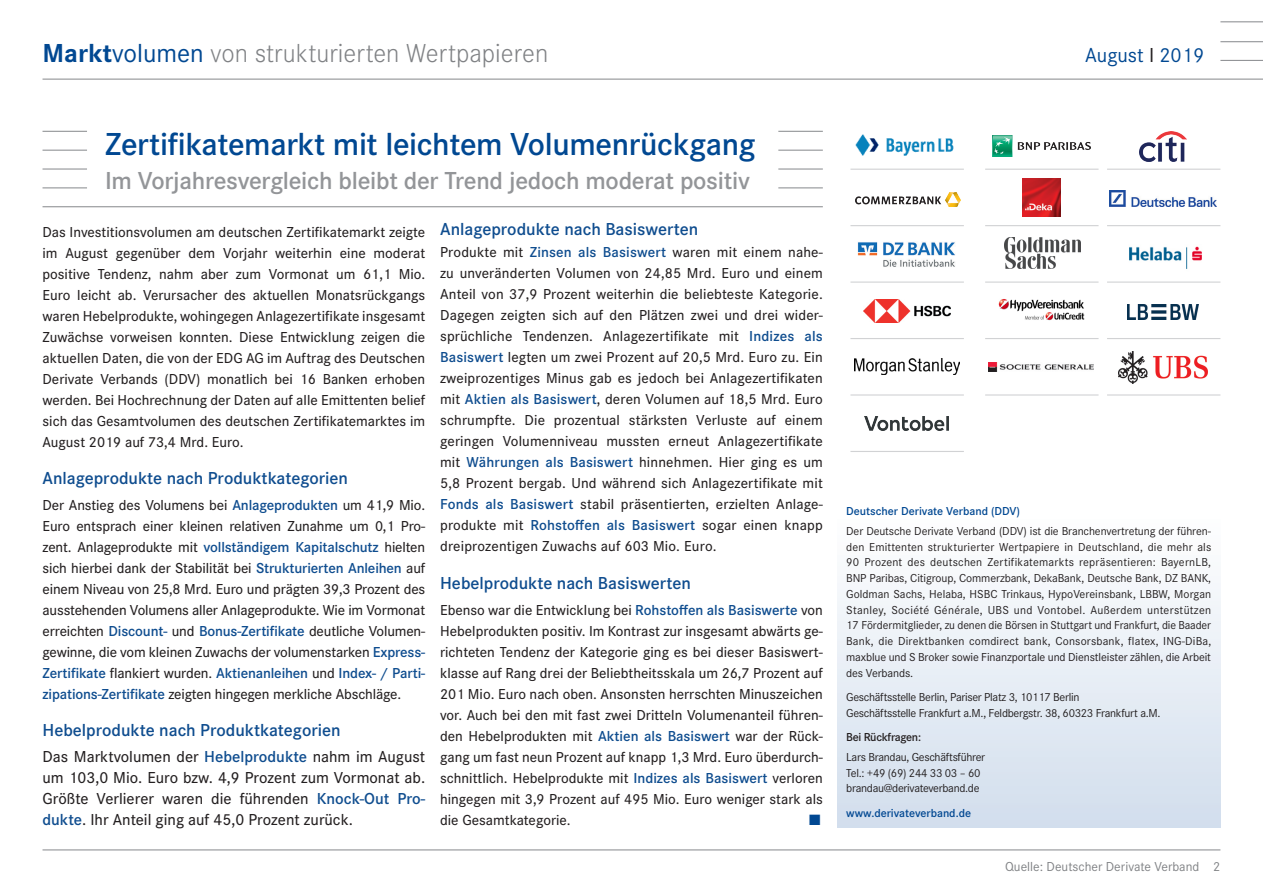
<style>
.page{position:relative;width:1263px;height:893px;background:#fff}
.page>*{position:absolute;margin:0;border:0;box-sizing:border-box;transform-origin:0 0}
.Head_24pt{font:600 33px "Corporate S";letter-spacing:-.01em;color:#014892}
.t1{font:300 27px "Corporate S";color:#808285}
.Subhead{font:600 25.5px "Corporate S";letter-spacing:-.01em;color:#939598}
.t2{font:21px "Corporate S";color:#014892}
.subhead-blau{font:600 18px "Corporate S";color:#0f4d8f}
.Fließtext{font:500 16.5px/21px "Corporate S";color:#231f20;text-align:justify}
.Fließtext-2{font:500 15px/21px "Corporate S";color:#231f20;text-align:justify}
.Fließtext-3{font:15px "Zapf Dingbats ITC";color:#014892}
.t3{font:13.5px "Corporate S";color:#808285}
.Copy{font:12px/15.8px "Corporate S";letter-spacing:-.025em;color:#231f20}
.Copy-2{font:600 12px "Corporate S";color:#014892}
.Copy-3{font:600 12px "Corporate S";letter-spacing:-.025em;color:#231f20}
.s1{font-weight:700;color:#014892}
.s2{font-weight:400;color:#014892}
.s3{color:#231f20}
.s4{font-weight:600;color:#0f4d8f}
</style>
<div class="page">
<hr style="left:1220px;top:60px;width:43px;height:1px;background:#939598">
<hr style="left:1220px;top:21px;width:43px;height:1px;background:#939598">
<hr style="left:1220px;top:41px;width:43px;height:1px;background:#939598">
<hr style="left:43px;top:79px;width:1220px;height:1px;background:#939598">
<hr style="left:43px;top:849px;width:1177px;height:1px;background:#939598">
<hr style="left:43px;top:206px;width:780px;height:1px;background:#939598">
<hr style="left:43px;top:131px;width:44px;height:1px;background:#939598">
<hr style="left:778px;top:131px;width:45px;height:1px;background:#939598">
<hr style="left:43px;top:187px;width:44px;height:1px;background:#939598">
<hr style="left:778px;top:187px;width:45px;height:1px;background:#939598">
<hr style="left:43px;top:168px;width:44px;height:2px;background:#939598">
<hr style="left:778px;top:168px;width:45px;height:2px;background:#939598">
<hr style="left:43px;top:150px;width:44px;height:1px;background:#939598">
<hr style="left:778px;top:150px;width:45px;height:1px;background:#939598">
<div style="left:838px;top:495px;width:382px;height:332px;background:linear-gradient(to bottom,#fff,#d2deed)"></div>
<hr style="left:850px;top:169px;width:114px;height:1px;background:#d1d2d4">
<hr style="left:985px;top:169px;width:113px;height:1px;background:#d1d2d4">
<hr style="left:1107px;top:169px;width:113px;height:1px;background:#d1d2d4">
<hr style="left:850px;top:225px;width:114px;height:1px;background:#d1d2d4">
<hr style="left:985px;top:225px;width:113px;height:1px;background:#d1d2d4">
<hr style="left:1107px;top:225px;width:113px;height:1px;background:#d1d2d4">
<hr style="left:850px;top:282px;width:114px;height:1px;background:#d1d2d4">
<hr style="left:985px;top:282px;width:113px;height:1px;background:#d1d2d4">
<hr style="left:1107px;top:282px;width:113px;height:1px;background:#d1d2d4">
<hr style="left:850px;top:338px;width:114px;height:1px;background:#d1d2d4">
<hr style="left:985px;top:338px;width:113px;height:1px;background:#d1d2d4">
<hr style="left:1107px;top:338px;width:113px;height:1px;background:#d1d2d4">
<hr style="left:850px;top:394px;width:114px;height:2px;background:#d1d2d4">
<hr style="left:985px;top:394px;width:113px;height:2px;background:#d1d2d4">
<hr style="left:1107px;top:394px;width:113px;height:2px;background:#d1d2d4">
<hr style="left:850px;top:451px;width:114px;height:1px;background:#d1d2d4">
<img style="left:858px;top:242px;width:97px;height:25px">
<img style="left:855px;top:192px;width:106px;height:15px">
<img style="left:1119px;top:351px;width:88px;height:32px">
<img style="left:988px;top:362px;width:105px;height:9px">
<img style="left:1127px;top:304px;width:71px;height:15px">
<img style="left:856px;top:134px;width:98px;height:22px">
<img style="left:992px;top:136px;width:99px;height:20px">
<img style="left:999px;top:299px;width:85px;height:22px">
<img style="left:1129px;top:246px;width:73px;height:23px">
<img style="left:1139px;top:131px;width:47px;height:30px">
<img style="left:864px;top:416px;width:85px;height:14px">
<img style="left:1022px;top:178px;width:39px;height:39px">
<img style="left:1110px;top:190px;width:106px;height:17px">
<img style="left:1005px;top:237px;width:75px;height:32px">
<img style="left:863px;top:299px;width:87px;height:23px">
<img style="left:854px;top:359px;width:105px;height:15px">
<h2 class="t1" style="left:43px;top:38px;width:507px"><span class="s1">Markt</span><span class="s2">volumen</span> von strukturierten Wertpapieren</h2>
<h3 class="t2" style="left:1085px;top:43px;width:120px">August <span class="s3">I</span> 2019</h3>
<p class="Head_24pt" style="left:105px;top:125px;width:652px">Zertifikatemarkt mit leichtem Volumenrückgang</p>
<p class="Subhead" style="left:105px;top:166px;width:646px">Im Vorjahresvergleich bleibt der Trend jedoch moderat positiv</p>
<p class="Fließtext-2" style="left:43px;top:222px;width:384px">Das Investitionsvolumen am deutschen Zertifikatemarkt zeigte im August gegenüber dem Vorjahr weiterhin eine moderat positive Tendenz, nahm aber zum Vormonat um 61,1 Mio.<br>Euro leicht ab. Verursacher des aktuellen Monatsrückgangs waren Hebelprodukte, wohingegen Anlagezertifikate insgesamt Zuwächse vorweisen konnten. Diese Entwicklung zeigen die aktuellen Daten, die von der EDG AG im Auftrag des Deutschen Derivate Verbands (DDV) monatlich bei 16 Banken erhoben werden. Bei Hochrechnung der Daten auf alle Emittenten belief sich das Gesamtvolumen des deutschen Zertifikatemarktes im August 2019 auf 73,4 Mrd. Euro.</p>
<p class="subhead-blau" style="left:43px;top:468px;width:307px">Anlageprodukte nach Produktkategorien</p>
<p class="Fließtext-2" style="left:43px;top:494px;width:384px">Der Anstieg des Volumens bei <span class="s4">Anlageprodukten</span> um 41,9 Mio.<br>Euro entsprach einer kleinen relativen Zunahme um 0,1 Pro&shy;zent. Anlageprodukte mit <span class="s4">vollständigem Kapitalschutz</span> hielten sich hierbei dank der Stabilität bei <span class="s4">Strukturierten Anleihen</span> auf einem Niveau von 25,8 Mrd. Euro und prägten 39,3 Prozent des ausstehenden Volumens aller Anlageprodukte. Wie im Vormonat erreichten <span class="s4">Discount-</span> und <span class="s4">Bonus-Zertifikate</span> deutliche Volumen&shy;gewinne, die vom kleinen Zuwachs der volumenstarken <span class="s4">Express-Zertifikate</span> flankiert wurden. <span class="s4">Aktienanleihen</span> und <span class="s4">Index- / Parti&shy;zipations-Zertifikate</span> zeigten hingegen merkliche Abschläge.</p>
<p class="subhead-blau" style="left:43px;top:720px;width:300px">Hebelprodukte nach Produktkategorien</p>
<p class="Fließtext" style="left:43px;top:746px;width:384px">Das Marktvolumen der <span class="s4">Hebelprodukte</span> nahm im August um 103,0 Mio. Euro bzw. 4,9 Prozent zum Vormonat ab.<br>Größte Verlierer waren die führenden <span class="s4">Knock-Out Pro&shy;dukte</span>. Ihr Anteil ging auf 45,0 Prozent zurück.</p>
<p class="subhead-blau" style="left:440px;top:218px;width:260px">Anlageprodukte nach Basiswerten</p>
<p class="Fließtext-2" style="left:440px;top:242px;width:384px">Produkte mit <span class="s4">Zinsen als Basiswert</span> waren mit einem nahe&shy;zu unveränderten Volumen von 24,85 Mrd. Euro und einem Anteil von 37,9 Prozent weiterhin die beliebteste Kategorie.<br>Dagegen zeigten sich auf den Plätzen zwei und drei wider&shy;sprüchliche Tendenzen. Anlagezertifikate mit <span class="s4">Indizes als Basiswert</span> legten um zwei Prozent auf 20,5 Mrd. Euro zu. Ein zweiprozentiges Minus gab es jedoch bei Anlagezertifikaten mit <span class="s4">Aktien als Basiswert</span>, deren Volumen auf 18,5 Mrd. Euro schrumpfte. Die prozentual stärksten Verluste auf einem geringen Volumenniveau mussten erneut Anlagezertifikate mit <span class="s4">Währungen als Basiswert</span> hinnehmen. Hier ging es um 5,8 Prozent bergab. Und während sich Anlagezertifikate mit <span class="s4">Fonds als Basiswert</span> stabil präsentierten, erzielten Anlage&shy;produkte mit <span class="s4">Rohstoffen als Basiswert</span> sogar einen knapp dreiprozentigen Zuwachs auf 603 Mio. Euro.</p>
<p class="subhead-blau" style="left:440px;top:573px;width:252px">Hebelprodukte nach Basiswerten</p>
<p class="Fließtext-2" style="left:440px;top:599px;width:384px">Ebenso war die Entwicklung bei <span class="s4">Rohstoffen als Basiswerte</span> von Hebelprodukten positiv. Im Kontrast zur insgesamt abwärts ge&shy;richteten Tendenz der Kategorie ging es bei dieser Basiswert&shy;klasse auf Rang drei der Beliebtheitsskala um 26,7 Prozent auf 201 Mio. Euro nach oben. Ansonsten herrschten Minuszeichen vor. Auch bei den mit fast zwei Dritteln Volumenanteil führen&shy;den Hebelprodukten mit <span class="s4">Aktien als Basiswert</span> war der Rück&shy;gang um fast neun Prozent auf knapp 1,3 Mrd. Euro überdurch&shy;schnittlich. Hebelprodukte mit <span class="s4">Indizes als Basiswert</span> verloren hingegen mit 3,9 Prozent auf 495 Mio. Euro weniger stark als die Gesamtkategorie.</p>
<p class="Fließtext-3" style="left:809px;top:812px;width:12px">■</p>
<p class="Copy-2" style="left:846px;top:504px;width:175px">Deutscher Derivate Verband (DDV)</p>
<p class="Copy" style="left:846px;top:523px;width:366px;text-align:justify">Der Deutsche Derivate Verband (DDV) ist die Branchenvertretung der führen&shy;den Emittenten strukturierter Wertpapiere in Deutschland, die mehr als 90 Prozent des deutschen Zertifikatemarkts repräsentieren: BayernLB, BNP Paribas, Citigroup, Commerzbank, DekaBank, Deutsche Bank, DZ BANK, Goldman Sachs, Helaba, HSBC Trinkaus, HypoVereinsbank, LBBW, Morgan Stanley, Société Générale, UBS und Vontobel. Außerdem unterstützen 17 Fördermitglieder, zu denen die Börsen in Stuttgart und Frankfurt, die Baader Bank, die Direktbanken comdirect bank, Consorsbank, flatex, ING-DiBa, maxblue und S Broker sowie Finanzportale und Dienstleister zählen, die Arbeit des Verbands.</p>
<p class="Copy" style="left:846px;top:689px;width:316px">Geschäftsstelle Berlin, Pariser Platz 3, 10117 Berlin<br>Geschäftsstelle Frankfurt a.M., Feldbergstr. 38, 60323 Frankfurt a.M.</p>
<p class="Copy-3" style="left:846px;top:730px;width:76px">Bei Rückfragen:</p>
<p class="Copy" style="left:846px;top:749px;width:140px">Lars Brandau, Geschäftsführer<br>Tel.: +49 (69) 244 33 03 – 60 brandau@derivateverband.de</p>
<p class="Copy-2" style="left:846px;top:806px;width:126px">www.derivateverband.de</p>
<p class="t3" style="left:1005px;top:859px;width:217px">Quelle: Deutscher Derivate Verband 2</p>
</div>
